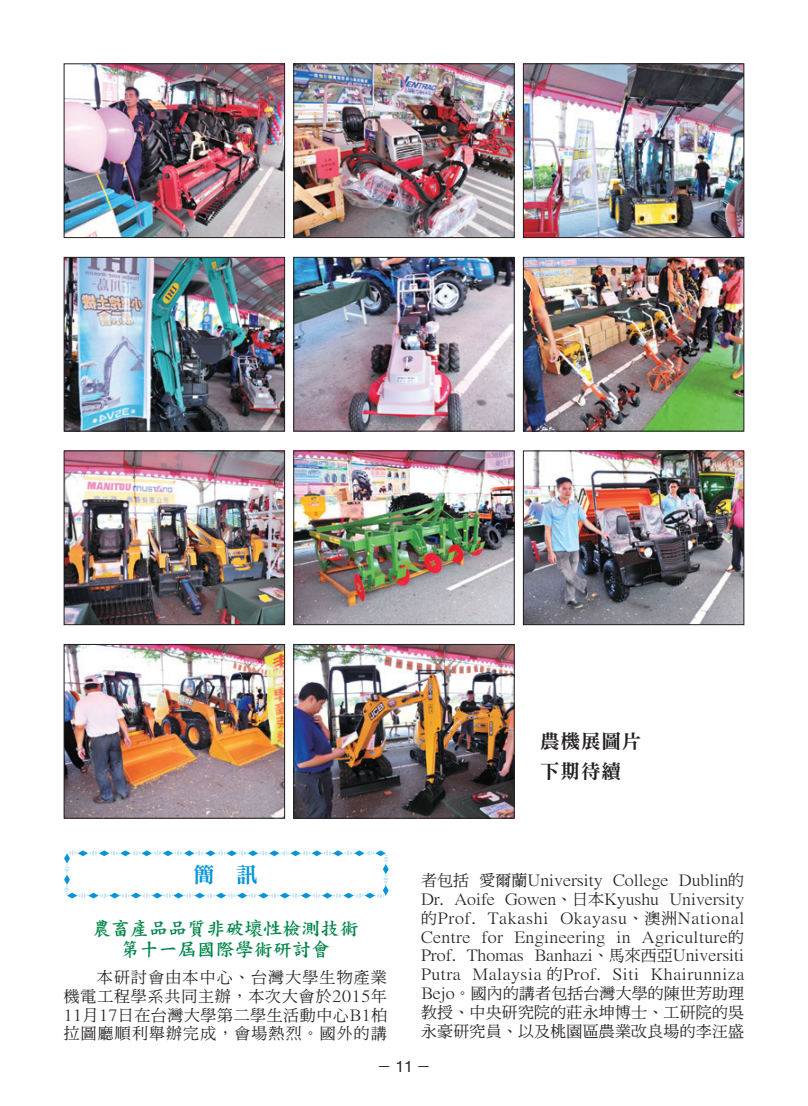
<style>
.page{position:relative;width:808px;height:1106px;background:#fff}
.page>*{position:absolute;margin:0;border:0;box-sizing:border-box;transform-origin:0 0}
.簡訊{font:21.3px "DFN Ming XB HK BF";color:#0095d9}
.t1{font:19.5px/30px "DFN Ming XB HK BF";letter-spacing:.05em;color:#231f20}
.一{font:19.05px/21px "DF Kai Shu W7 HKP BF";color:#00854a;text-align:center}
.內文1{font:15.9px/18.8px "DF Ming Md HKP BF";letter-spacing:.03em;color:#231f20;text-align:justify}
.t2{font:15px "DF Hei Md HK BF";color:#231f20}
.s1{font-family:"Microsoft Sans Serif"}
</style>
<div class="page">
<svg style="left:64px;top:850px;width:325px;height:48px"></svg>
<img style="left:66px;top:66px;width:217px;height:170px">
<div style="left:64px;top:64px;width:221px;height:174px;border:1px solid #231f20"></div>
<img style="left:295px;top:66px;width:217px;height:170px">
<div style="left:293px;top:64px;width:221px;height:174px;border:1px solid #231f20"></div>
<img style="left:525px;top:66px;width:217px;height:170px">
<div style="left:523px;top:64px;width:221px;height:174px;border:1px solid #231f20"></div>
<img style="left:66px;top:259px;width:217px;height:170px">
<div style="left:64px;top:257px;width:221px;height:174px;border:1px solid #231f20"></div>
<img style="left:295px;top:259px;width:217px;height:170px">
<div style="left:293px;top:257px;width:221px;height:174px;border:1px solid #231f20"></div>
<img style="left:525px;top:259px;width:217px;height:170px">
<div style="left:523px;top:257px;width:221px;height:174px;border:1px solid #231f20"></div>
<img style="left:66px;top:452px;width:217px;height:171px">
<div style="left:64px;top:450px;width:221px;height:175px;border:1px solid #231f20"></div>
<img style="left:295px;top:452px;width:217px;height:171px">
<div style="left:293px;top:450px;width:221px;height:175px;border:1px solid #231f20"></div>
<img style="left:525px;top:452px;width:217px;height:171px">
<div style="left:523px;top:450px;width:221px;height:175px;border:1px solid #231f20"></div>
<img style="left:66px;top:646px;width:217px;height:170px">
<div style="left:64px;top:644px;width:221px;height:174px;border:1px solid #231f20"></div>
<img style="left:295px;top:646px;width:217px;height:170px">
<div style="left:293px;top:644px;width:221px;height:174px;border:1px solid #231f20"></div>
<p class="簡訊" style="left:193px;top:864px;width:65px">簡 訊</p>
<p class="一" style="left:92px;top:918px;width:268px">農畜產品品質非破壞性檢測技術第十一屆國際學術研討會</p>
<p class="內文1" style="left:64px;top:968px;width:325px;text-indent:33px">本研討會由本中心、台灣大學生物產業機電工程學系共同主辦，本次大會於2015年11月17日在台灣大學第二學生活動中心B1柏拉圖廳順利舉辦完成，會場熱烈。國外的講</p>
<p class="t1" style="left:540px;top:726px;width:103px">農機展圖片下期待續</p>
<p class="內文1" style="left:421px;top:872px;width:325px">者包括 愛爾蘭University College Dublin的Dr. Aoife Gowen、日本Kyushu University的Prof. Takashi Okayasu、澳洲National Centre for Engineering in Agriculture的Prof. Thomas Banhazi、馬來西亞Universiti Putra Malaysia 的Prof. Siti Khairunniza Bejo。國內的講者包括台灣大學的陳世芳助理教授、中央研究院的莊永坤博士、工研院的吳永豪研究員、以及桃園區農業改良場的李汪盛</p>
<p class="t2" style="left:377px;top:1059px;width:56px">－ <span class="s1">11</span> －</p>
</div>
